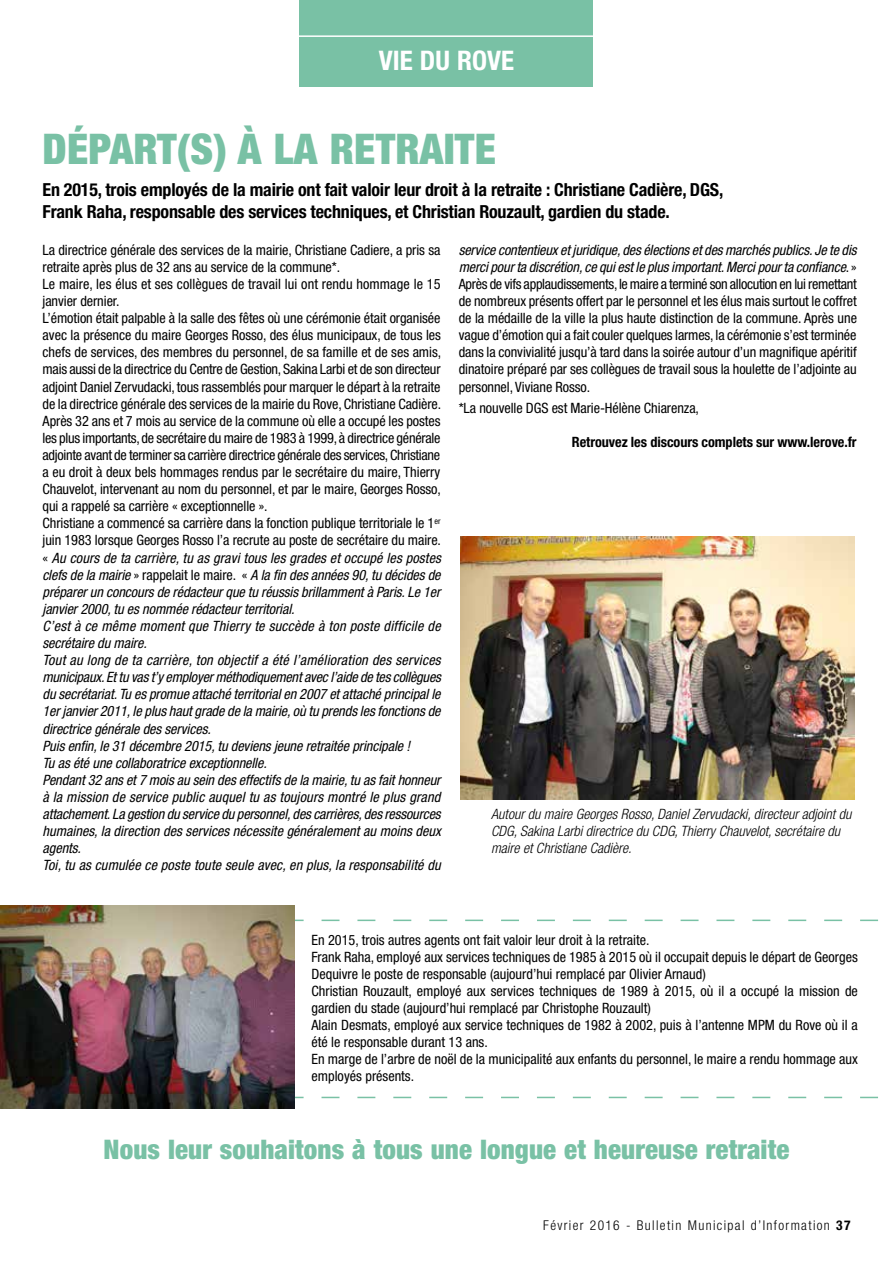
<style>
.page{position:relative;width:893px;height:1263px;background:#fff}
.page>*{position:absolute;margin:0;border:0;box-sizing:border-box;transform-origin:0 0}
.t1{font:900 condensed 42.3px "Helvetica Neue LT Std";color:#79c1a5}
.t2{font:900 condensed 27px "Helvetica Neue LT Std";letter-spacing:.005em;color:#79c1a5}
.t3{font:700 condensed 27px "Helvetica Neue LT Std";color:#fff}
.t4{font:700 condensed 18px/22.5px "Helvetica Neue LT Std";letter-spacing:-.01em;color:#000}
.t5{font:condensed 14.25px/17.1px "Helvetica Neue LT Std";letter-spacing:-.005em;color:#000}
.t6{font:italic 300 condensed 14.25px/17.1px "Helvetica Neue LT Std";color:#000}
.t7{font:700 condensed 14.25px "Helvetica Neue LT Std";letter-spacing:-.005em;color:#000}
.t8{font:300 condensed 13.5px "Helvetica Neue LT Std";letter-spacing:.1em;color:#000}
.s1{font-style:italic}
.s2{font-weight:700}
</style>
<div class="page">
<svg style="left:294px;top:919px;width:584px;height:180px"></svg>
<img style="left:460px;top:537px;width:395px;height:262px">
<img style="left:0;top:906px;width:294px;height:203px">
<div style="left:300px;top:0;width:293px;height:87px;background:#79c1a5"></div>
<hr style="left:0;top:35px;width:880px;height:2px;background:#fff">
<h2 class="t3" style="left:379px;top:44px;width:94px">vie durove</h2>
<h1 class="t1" style="left:43px;top:123px;width:48px">Départ</h1>
<h1 class="t1" style="left:177px;top:123px;width:175px">(s) à la retraite</h1>
<p class="t4" style="left:43px;top:178px;width:682px">En 2015, trois employés de la mairie ont fait valoir leur droit à la retraite : Christiane Cadière, DGS,<br>Frank Raha, responsable des services techniques, et Christian Rouzault, gardien du stade.</p>
<p class="t5" style="left:43px;top:241px;width:400px">La directrice générale des services de la mairie, Christiane Cadiere, a pris sa retraite après plus de 32 ans au service de la commune*.<br>Le maire, les élus et ses collègues de travail lui ont rendu hommage le 15 janvier dernier.<br>L’émotion était palpable à la salle des fêtes où une cérémonie était organisée avec la présence du maire Georges Rosso, des élus municipaux, de tous les chefs de services, des membres du personnel, de sa famille et de ses amis, mais aussi de la directrice du Centre de Gestion, Sakina Larbi et de son directeur adjoint Daniel Zervudacki, tous rassemblés pour marquer le départ à la retraite de la directrice générale des services de la mairie du Rove, Christiane Cadière.<br>Après 32 ans et 7 mois au service de la commune où elle a occupé les postes les plus importants, de secrétaire du maire de 1983 à 1999, à directrice générale adjointe avant de terminer sa carrière directrice générale des services, Christiane a eu droit à deux bels hommages rendus par le secrétaire du maire, Thierry Chauvelot, intervenant au nom du personnel, et par le maire, Georges Rosso, qui a rappelé sa carrière « exceptionnelle ».<br>Christiane a commencé sa carrière dans la fonction publique territoriale le 1<sup>er </sup>juin 1983 lorsque Georges Rosso l’a recrute au poste de secrétaire du maire. « <span class="s1">Au cours de ta carrière, tu as gravi tous les grades et occupé les postes clefs de la mairie</span> » rappelait le maire. « <span class="s1">A la fin des années 90, tu décides de préparer un concours de rédacteur que tu réussis brillamment à Paris. Le 1er janvier 2000, tu es nommée rédacteur territorial.<br>C’est à ce même moment que Thierry te succède à ton poste difficile de secrétaire du maire.<br>Tout au long de ta carrière, ton objectif a été l’amélioration des services municipaux. Et tu vas t’y employer méthodiquement avec l’aide de tes collègues du secrétariat. Tu es promue attaché territorial en 2007 et attaché principal le 1er janvier 2011, le plus haut grade de la mairie, où tu prends les fonctions de directrice générale des services.<br>Puis enfin, le 31 décembre 2015, tu deviens jeune retraitée principale !<br>Tu as été une collaboratrice exceptionnelle.<br>Pendant 32 ans et 7 mois au sein des effectifs de la mairie, tu as fait honneur à la mission de service public auquel tu as toujours montré le plus grand attachement. La gestion du service du personnel, des carrières, des ressources humaines, la direction des services nécessite généralement au moins deux agents.<br>Toi, tu as cumulée ce poste toute seule avec, en plus, la responsabilité du</span></p>
<p class="t5" style="left:459px;top:241px;width:400px;text-align:justify"><span class="s1">service contentieux et juridique, des élections et des marchés publics. Je te dis merci pour ta discrétion, ce qui est le plus important. Merci pour ta confiance</span>. » Après de vifs applaudissements, le maire a terminé son allocution en lui remettant de nombreux présents offert par le personnel et les élus mais surtout le coffret de la médaille de la ville la plus haute distinction de la commune. Après une vague d’émotion qui a fait couler quelques larmes, la cérémonie s’est terminée dans la convivialité jusqu’à tard dans la soirée autour d’un magnifique apéritif dinatoire préparé par ses collègues de travail sous la houlette de l’adjointe au personnel, Viviane Rosso.</p>
<p class="t5" style="left:459px;top:399px;width:242px">*La nouvelle DGS est Marie-Hélène Chiarenza,</p>
<p class="t7" style="left:572px;top:433px;width:286px">Retrouvez les discours complets sur www.lerove.fr</p>
<p class="t6" style="left:491px;top:806px;width:362px">Autour du maire Georges Rosso, Daniel Zervudacki, directeur adjoint du<br>CDG, Sakina Larbi directrice du CDG, Thierry Chauvelot, secrétaire du maire et Christiane Cadière.</p>
<p class="t5" style="left:311px;top:931px;width:548px">En 2015, trois autres agents ont fait valoir leur droit à la retraite.<br>Frank Raha, employé aux services techniques de 1985 à 2015 où il occupait depuis le départ de Georges Dequivre le poste de responsable (aujourd’hui remplacé par Olivier Arnaud)<br>Christian Rouzault, employé aux services techniques de 1989 à 2015, où il a occupé la mission de gardien du stade (aujourd’hui remplacé par Christophe Rouzault)<br>Alain Desmats, employé aux service techniques de 1982 à 2002, puis à l’antenne MPM du Rove où il a été le responsable durant 13 ans.<br>En marge de l’arbre de noël de la municipalité aux enfants du personnel, le maire a rendu hommage aux employés présents.</p>
<h2 class="t2" style="left:104px;top:1133px;width:687px">Nous leur souhaitons à tous une longue et heureuse retraite</h2>
<p class="t8" style="left:543px;top:1217px;width:309px">Février 2016 - Bulletin Municipal d’Information <span class="s2">37</span></p>
</div>
